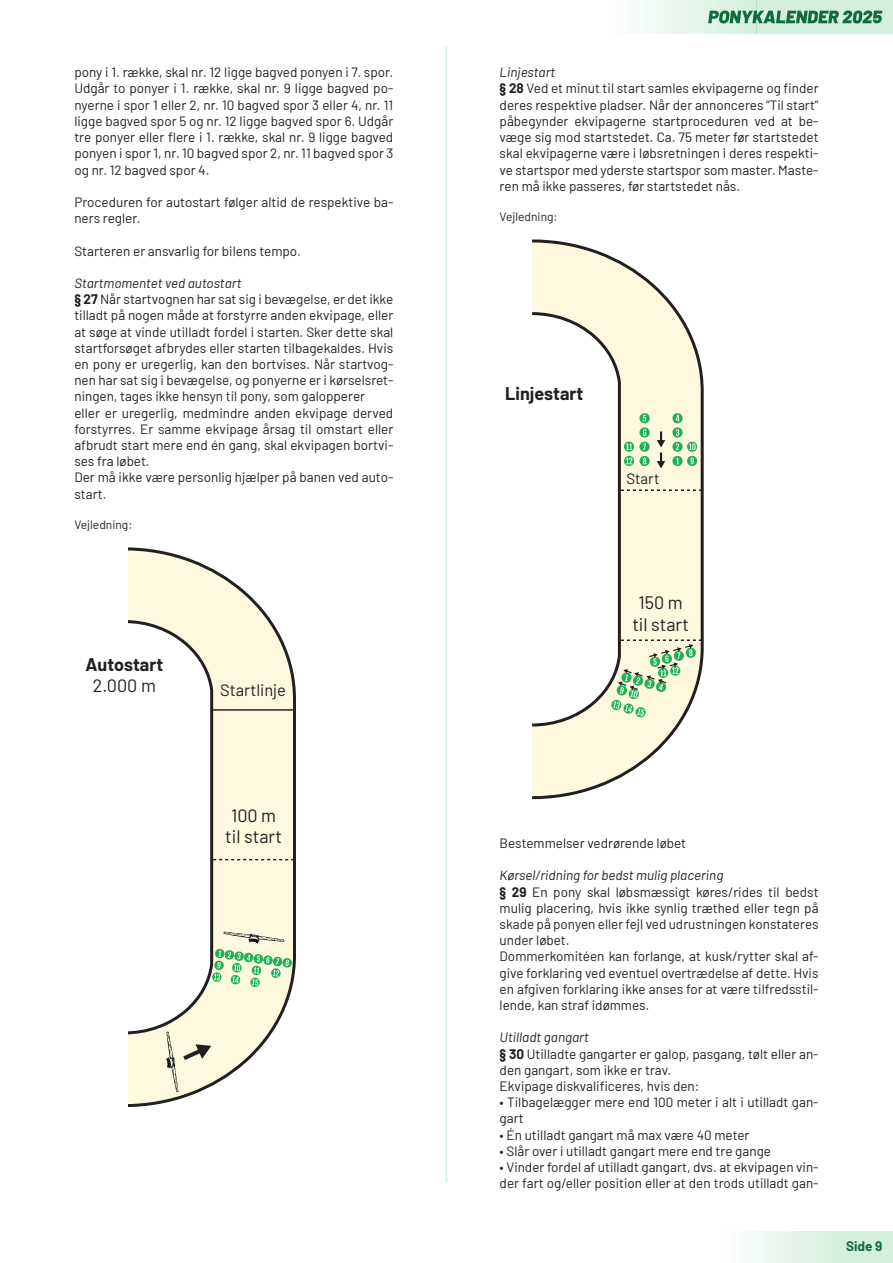
<style>
.page{position:relative;width:893px;height:1263px;background:#fff}
.page>*{position:absolute;margin:0;border:0;box-sizing:border-box;transform-origin:0 0}
.t1{font:18px/21.6px "Barlow";color:#231f20;text-align:center}
.t2{font:700 18px "Barlow";color:#231f20}
.t3{font:16.5px "Barlow";color:#231f20}
.t4{font:15px "Barlow";color:#231f20}
.t5{font:13.5px/16.2px "Barlow";color:#231f20}
.t6{font:700 13.5px "Barlow";color:#106c3c}
.t7{font:12px "Barlow";color:#231f20}
.s1{font-style:italic}
.s2{font-weight:700}
</style>
<div class="page">
<div style="left:757px;top:0;width:136px;height:34px;background:#d3efdd"></div>
<div style="left:840px;top:1231px;width:53px;height:32px;background:#d3efdd"></div>
<div style="left:606px;top:0;width:151px;height:34px;background:linear-gradient(to right,#fff,#d0eddb)"></div>
<div style="left:723px;top:1231px;width:117px;height:32px;background:linear-gradient(to right,#fffeff,#d4efde)"></div>
<svg style="left:708px;top:11px;width:174px;height:12px"></svg>
<hr style="left:446px;top:47px;width:1px;height:1135px;background:#22b056">
<svg style="left:128px;top:547px;width:168px;height:560px"></svg>
<svg style="left:212px;top:859px;width:82px;height:1px"></svg>
<hr style="left:212px;top:709px;width:82px;height:2px;background:#231f20">
<svg style="left:211px;top:932px;width:82px;height:56px"></svg>
<svg style="left:166px;top:1031px;width:45px;height:61px"></svg>
<svg style="left:532px;top:239px;width:172px;height:561px"></svg>
<svg style="left:619px;top:489px;width:83px;height:2px"></svg>
<svg style="left:672px;top:413px;width:26px;height:53px"></svg>
<svg style="left:623px;top:413px;width:27px;height:53px"></svg>
<svg style="left:611px;top:639px;width:91px;height:79px"></svg>
<svg style="left:657px;top:431px;width:8px;height:37px"></svg>
<p class="t5" style="left:74px;top:63px;width:320px;text-align:justify">pony i 1. række, skal nr. 12 ligge bagved ponyen i 7. spor.<br>Udgår to ponyer i 1. række, skal nr. 9 ligge bagved po&shy;nyerne i spor 1 eller 2, nr. 10 bagved spor 3 eller 4, nr. 11 ligge bagved spor 5 og nr. 12 ligge bagved spor 6. Udgår tre ponyer eller flere i 1. række, skal nr. 9 ligge bagved ponyen i spor 1, nr. 10 bagved spor 2, nr. 11 bagved spor 3 og nr. 12 bagved spor 4.</p>
<p class="t5" style="left:74px;top:193px;width:320px">Proceduren for autostart følger altid de respektive ba&shy;ners regler.</p>
<p class="t5" style="left:74px;top:241px;width:228px">Starteren er ansvarlig for bilens tempo.</p>
<p class="t5" style="left:74px;top:274px;width:320px"><span class="s1">Startmomentet ved autostart<br></span><span class="s2">§ 27</span> Når startvognen har sat sig i bevægelse, er det ikke tilladt på nogen måde at forstyrre anden ekvipage, eller at søge at vinde utilladt fordel i starten. Sker dette skal startforsøget afbrydes eller starten tilbagekaldes. Hvis en pony er uregerlig, kan den bortvises. Når startvog&shy;nen har sat sig i bevægelse, og ponyerne er i kørselsret&shy;ningen, tages ikke hensyn til pony, som galopperer eller er uregerlig, medmindre anden ekvipage derved forstyrres. Er samme ekvipage årsag til omstart eller afbrudt start mere end én gang, skal ekvipagen bortvi&shy;ses fra løbet.<br>Der må ikke være personlig hjælper på banen ved auto&shy;start.</p>
<p class="t7" style="left:74px;top:516px;width:60px">Vejledning:</p>
<h1 class="t2" style="left:85px;top:651px;width:79px">Autostart</h1>
<h1 class="t1" style="left:93px;top:673px;width:65px">2.000 m</h1>
<p class="t3" style="left:220px;top:678px;width:68px">Startlinje</p>
<h1 class="t1" style="left:225px;top:803px;width:58px">100 m til start</h1>
<p class="t5" style="left:500px;top:63px;width:320px"><span class="s1">Linjestart<br></span><span class="s2">§ 28</span> Ved et minut til start samles ekvipagerne og finder deres respektive pladser. Når der annonceres ”Til start” påbegynder ekvipagerne startproceduren ved at be&shy;væge sig mod startstedet. Ca. 75 meter før startstedet skal ekvipagerne være i løbsretningen i deres respekti&shy;ve startspor med yderste startspor som master. Maste&shy;ren må ikke passeres, før startstedet nås.</p>
<p class="t7" style="left:500px;top:208px;width:60px">Vejledning:</p>
<h1 class="t2" style="left:505px;top:380px;width:80px">Linjestart</h1>
<p class="t4" style="left:626px;top:468px;width:35px">Start</p>
<h1 class="t1" style="left:632px;top:591px;width:58px">150 m til start</h1>
<p class="t5" style="left:500px;top:834px;width:188px">Bestemmelser vedrørende løbet</p>
<p class="t5" style="left:500px;top:866px;width:320px"><span class="s1">Kørsel/ridning for bedst mulig placering<br></span><span class="s2">§ 29</span> En pony skal løbsmæssigt køres/rides til bedst mulig placering, hvis ikke synlig træthed eller tegn på skade på ponyen eller fejl ved udrustningen konstateres under løbet.<br>Dommerkomitéen kan forlange, at kusk/rytter skal af&shy;give forklaring ved eventuel overtrædelse af dette. Hvis en afgiven forklaring ikke anses for at være tilfredsstil&shy;lende, kan straf idømmes.</p>
<p class="t5" style="left:500px;top:1028px;width:320px"><span class="s1">Utilladt gangart<br></span><span class="s2">§ 30</span> Utilladte gangarter er galop, pasgang, tølt eller an&shy;den gangart, som ikke er trav.<br>Ekvipage diskvalificeres, hvis den:</p>
<p class="t5" style="left:500px;top:1093px;width:320px">• Tilbagelægger mere end 100 meter i alt i utilladt gan&shy;gart</p>
<p class="t5" style="left:500px;top:1125px;width:251px">• Én utilladt gangart må max være 40 meter</p>
<p class="t5" style="left:500px;top:1142px;width:273px">• Slår over i utilladt gangart mere end tre gange</p>
<p class="t5" style="left:500px;top:1158px;width:320px">• Vinder fordel af utilladt gangart, dvs. at ekvipagen vin&shy;der fart og/eller position eller at den trods utilladt gan-</p>
<p class="t6" style="left:846px;top:1236px;width:38px">Side 9</p>
</div>
